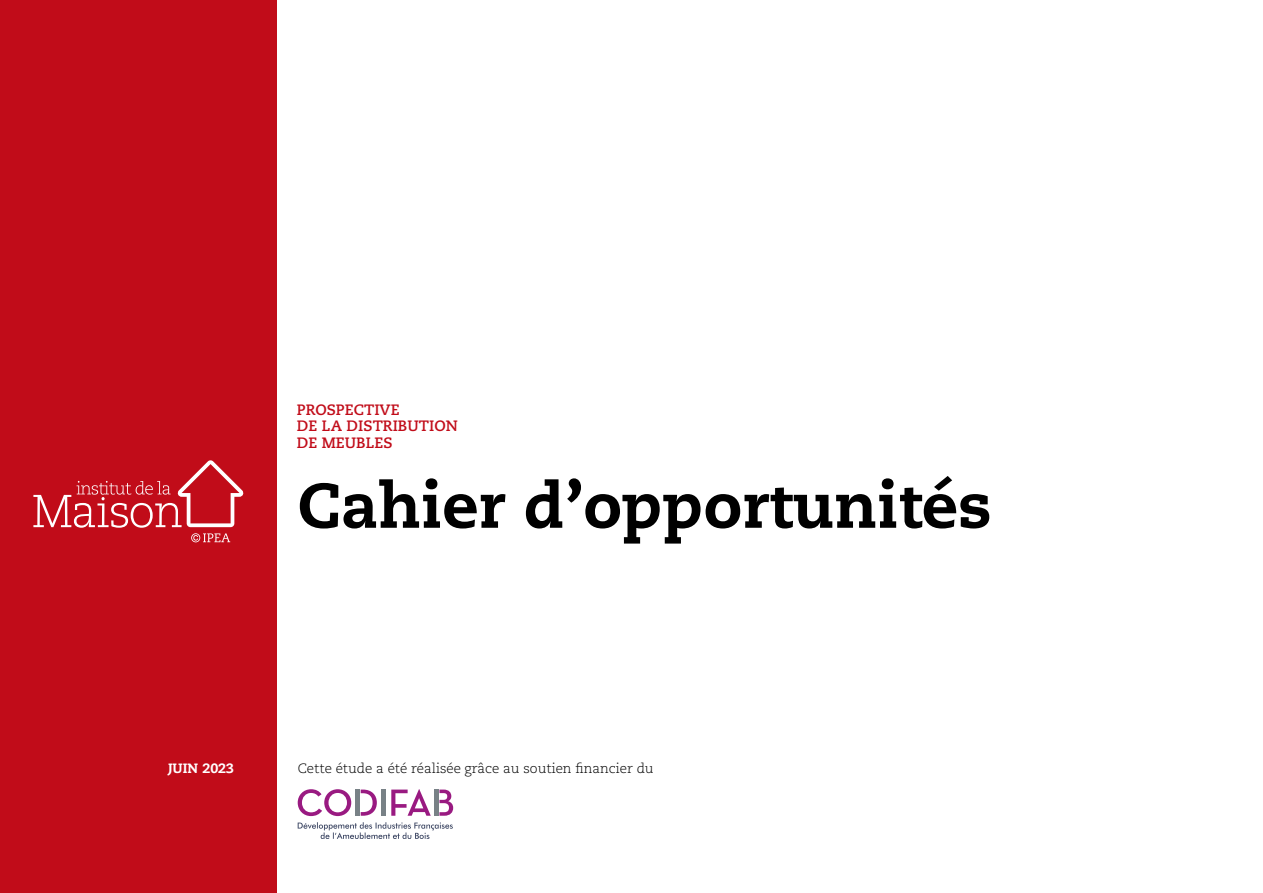
<style>
.page{position:relative;width:1263px;height:893px;background:#fff}
.page>*{position:absolute;margin:0;border:0;box-sizing:border-box;transform-origin:0 0}
.t1{font:800 63px "Caecilia LT Pro 85";color:#000}
.t2{font:700 15px/16.5px "Caecilia LT Pro 75";color:#c10c19}
.t3{font:300 13.5px "Caecilia LT Pro 45";color:#000}
.t4{font:800 13.5px "Caecilia LT Pro 85";color:#fff}
</style>
<div class="page">
<div style="left:0;top:0;width:276px;height:893px;background:#c10c19"></div>
<svg style="left:33px;top:460px;width:211px;height:82px"></svg>
<svg style="left:298px;top:822px;width:155px;height:17px"></svg>
<svg style="left:298px;top:789px;width:53px;height:27px"></svg>
<svg style="left:391px;top:789px;width:40px;height:27px"></svg>
<hr style="left:356px;top:790px;width:4px;height:26px;background:#788186">
<hr style="left:381px;top:790px;width:4px;height:26px;background:#788186">
<div style="left:434px;top:790px;width:5px;height:26px;background:#788186"></div>
<svg style="left:361px;top:790px;width:16px;height:26px"></svg>
<svg style="left:439px;top:790px;width:14px;height:26px"></svg>
<p class="t2" style="left:297px;top:401px;width:162px">PROSPECTIVE<br>DE LA DISTRIBUTION<br>DE MEUBLES</p>
<h1 class="t1" style="left:298px;top:462px;width:696px">Cahier d’opportunités</h1>
<p class="t4" style="left:168px;top:759px;width:68px">JUIN 2023</p>
<p class="t3" style="left:298px;top:760px;width:358px">Cette étude a été réalisée grâce au soutien financier du</p>
</div>
